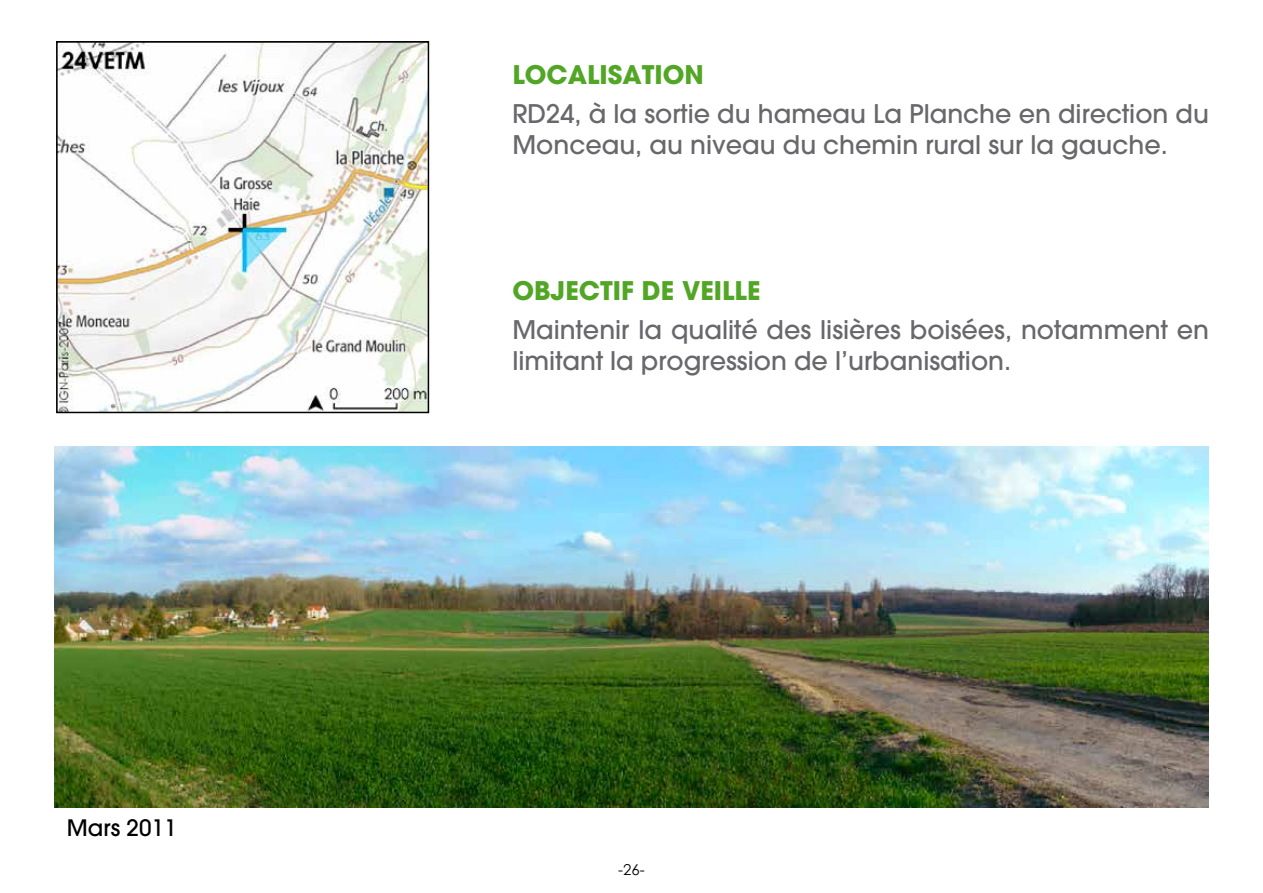
<style>
.page{position:relative;width:1263px;height:893px;background:#fff}
.page>*{position:absolute;margin:0;border:0;box-sizing:border-box;transform-origin:0 0}
.t1{font:500 25.5px/30.6px "Avant Garde";color:#68676c}
.t2{font:700 25.5px "Avant Garde";color:#52a625}
.t3{font:500 22.5px "Avant Garde";color:#000}
.t4{font:15px "Century Gothic";color:#000}
</style>
<div class="page">
<img style="left:59px;top:44px;width:367px;height:366px">
<div style="left:56px;top:41px;width:373px;height:372px;border:2px solid #000"></div>
<img style="left:54px;top:446px;width:1155px;height:362px">
<p class="t3" style="left:67px;top:814px;width:111px">Mars 2011</p>
<p class="t2" style="left:512px;top:58px;width:193px">LOCALISATION</p>
<p class="t1" style="left:512px;top:99px;width:698px">RD24, à la sortie du hameau La Planche en direction du<br>Monceau, au niveau du chemin rural sur la gauche.</p>
<p class="t2" style="left:512px;top:274px;width:250px">OBJECTIF DE VEILLE</p>
<p class="t1" style="left:512px;top:315px;width:698px">Maintenir la qualité des lisières boisées, notamment en limitant la progression de l’urbanisation.</p>
<p class="t4" style="left:618px;top:859px;width:28px">-26-</p>
</div>
